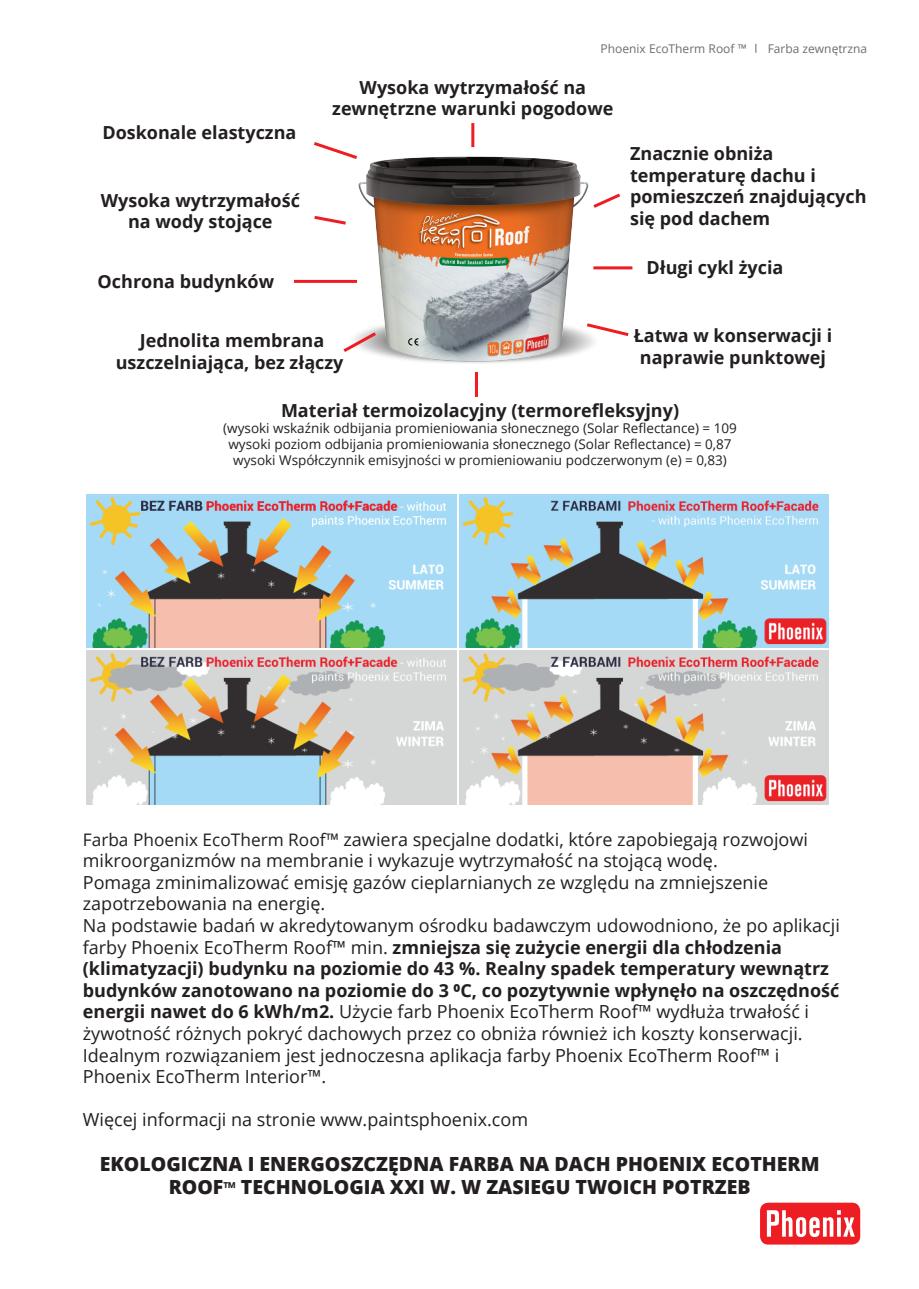
<style>
.page{position:relative;width:919px;height:1289px;background:#fff}
.page>*{position:absolute;margin:0;border:0;box-sizing:border-box;transform-origin:0 0}
.t1{font:800 19.5px/22.5px "Open Sans";color:#231f20;text-align:center}
.t2{font:18px/21.6px "Open Sans";color:#231f20}
.t3{font:700 18px/21.6px "Open Sans";color:#231f20;text-align:center}
.t4{font:13.5px/16.2px "Open Sans";color:#231f20;text-align:center}
.t5{font:12px "Open Sans";color:#6c6d70}
.s1{font-size:17.25px}
.s2{font-weight:700}
.s3{font-weight:700;font-size:16.5px}
</style>
<div class="page">
<img style="left:344px;top:141px;width:257px;height:222px">
<div style="left:760px;top:1202px;width:100px;height:42px;background:#ee1d23;border-radius:8px"></div>
<svg style="left:766px;top:1210px;width:88px;height:26px"></svg>
<svg style="left:583px;top:321px;width:46px;height:17px"></svg>
<hr style="left:475px;top:372px;width:3px;height:25px;background:#ee1d23">
<hr style="left:294px;top:280px;width:63px;height:3px;background:#ee1d23">
<hr style="left:593px;top:266px;width:39px;height:3px;background:#ee1d23">
<svg style="left:590px;top:191px;width:31px;height:19px"></svg>
<hr style="left:471px;top:123px;width:3px;height:24px;background:#ee1d23">
<svg style="left:343px;top:329px;width:36px;height:26px"></svg>
<svg style="left:314px;top:141px;width:46px;height:20px"></svg>
<img style="left:87px;top:494px;width:369px;height:153px">
<img style="left:459px;top:494px;width:369px;height:153px">
<img style="left:87px;top:650px;width:369px;height:154px">
<img style="left:459px;top:650px;width:369px;height:154px">
<svg style="left:314px;top:214px;width:35px;height:13px"></svg>
<svg style="left:408px;top:338px;width:10px;height:7px"></svg>
<p class="t5" style="left:600px;top:40px;width:148px">Phoenix EcoTherm Roof ™</p>
<p class="t5" style="left:767px;top:40px;width:101px">Farba zewnętrzna</p>
<p class="t3" style="left:102px;top:121px;width:195px">Doskonale elastyczna</p>
<p class="t3" style="left:101px;top:189px;width:200px">Wysoka wytrzymałość na wody stojące</p>
<p class="t3" style="left:98px;top:270px;width:178px">Ochrona budynków</p>
<p class="t3" style="left:332px;top:76px;width:283px">Wysoka wytrzymałość na zewnętrzne warunki pogodowe</p>
<p class="t3" style="left:116px;top:329px;width:229px">Jednolita membrana uszczelniająca, bez złączy</p>
<p class="t3" style="left:630px;top:142px;width:238px;text-align:left">Znacznie obniża temperaturę dachu i pomieszczeń znajdujących się pod dachem</p>
<p class="t3" style="left:646px;top:256px;width:138px">Długi cykl życia</p>
<p class="t3" style="left:633px;top:324px;width:200px">Łatwa w konserwacji i naprawie punktowej</p>
<p class="t3" style="left:281px;top:399px;width:399px">Materiał termoizolacyjny (termorefleksyjny)</p>
<p class="t4" style="left:223px;top:419px;width:515px">(wysoki wskaźnik odbijania promieniowania słonecznego (Solar Reflectance) = 109 wysoki poziom odbijania promieniowania słonecznego (Solar Reflectance) = 0,87 wysoki Współczynnik emisyjności w promieniowaniu podczerwonym (e) = 0,83)</p>
<p class="t2" style="left:83px;top:827px;width:758px"><span class="s1">Farba Phoenix EcoTherm Roof™</span> zawiera specjalne dodatki, które zapobiegają rozwojowi mikroorganizmów na membranie i wykazuje wytrzymałość na stojącą wodę.<br>Pomaga zminimalizować emisję gazów cieplarnianych ze względu na zmniejszenie zapotrzebowania na energię.<br>Na podstawie badań w akredytowanym ośrodku badawczym udowodniono, że po aplikacji farby Phoenix EcoTherm Roof™ min. <span class="s2">zmniejsza się zużycie energii dla chłodzenia (klimatyzacji) budynku na poziomie do 43 %. Realny spadek temperatury wewnątrz budynków zanotowano na poziomie do 3 ⁰C, co pozytywnie wpłynęło na oszczędność energii nawet do 6 kWh/m2.</span> Użycie farb Phoenix EcoTherm Roof™ wydłuża trwałość i żywotność różnych pokryć dachowych przez co obniża również ich koszty konserwacji.<br>Idealnym rozwiązaniem jest jednoczesna aplikacja farby Phoenix EcoTherm Roof™ i Phoenix EcoTherm Interior™.</p>
<p class="t2" style="left:83px;top:1108px;width:446px">Więcej informacji na stronie www.paintsphoenix.com</p>
<p class="t1" style="left:100px;top:1151px;width:721px">EKOLOGICZNA I ENERGOSZCZĘDNA FARBA NA DACH PHOENIX ECOTHERM<br>ROOF<span class="s3">™</span> TECHNOLOGIA XXI W. W ZASIEGU TWOICH POTRZEB</p>
</div>
